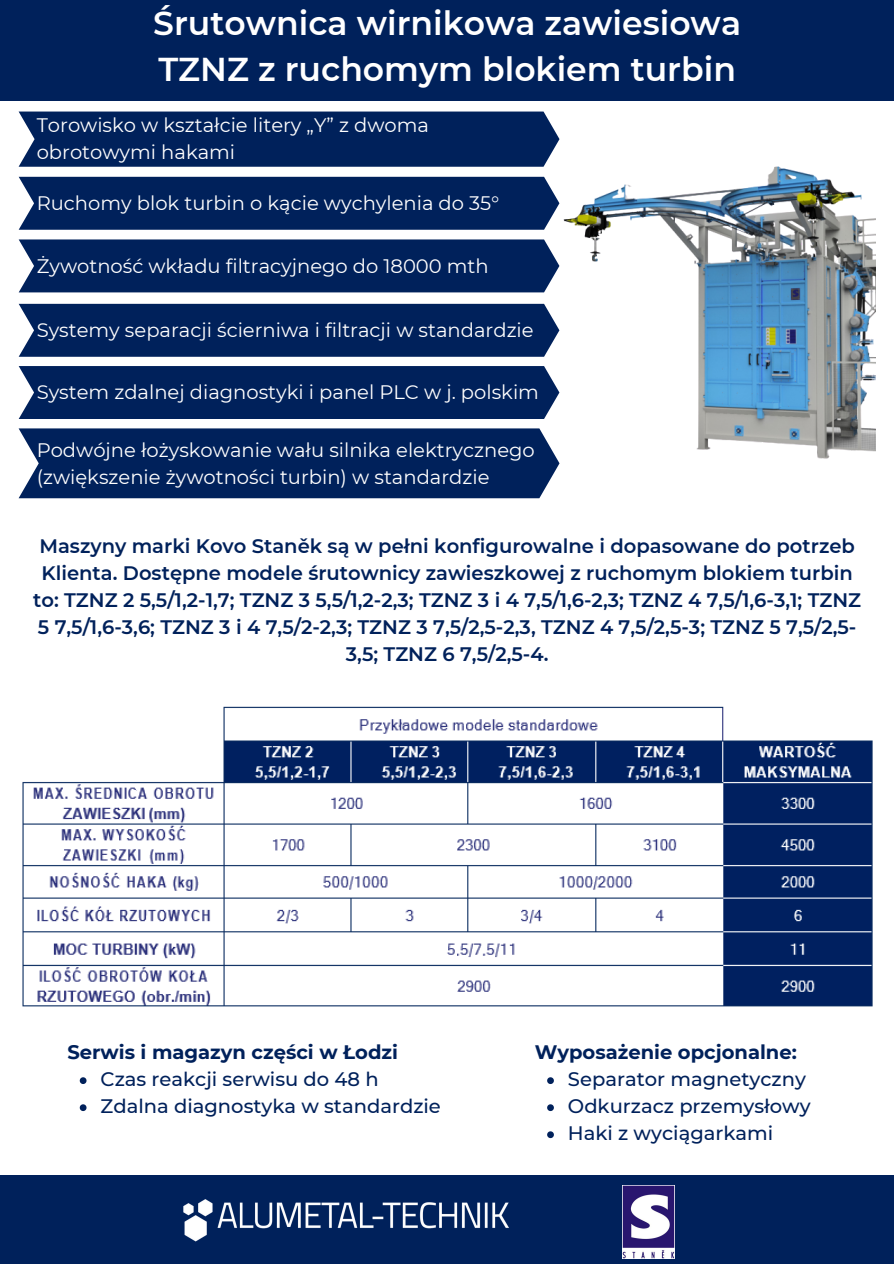
<style>
.page{position:relative;width:894px;height:1264px;background:#fff}
.page>*{position:absolute;margin:0;border:0;box-sizing:border-box;transform-origin:0 0}
.t1{font:600 33px/46.2px "Montserrat";color:#fff}
.t2{font:19.5px "Montserrat";color:#fff}
.t3{font:600 19.5px/27px "Montserrat";color:#00215b;text-align:center}
.t4{font:500 19.5px "Montserrat";color:#00215b}
.t5{font:700 19.5px "Montserrat";color:#00215b}
</style>
<div class="page">
<div style="left:0;top:0;width:893px;height:100px;background:#00215b"></div>
<img style="left:559px;top:166px;width:315px;height:298px">
<div style="left:19px;top:239px;width:540px;height:53px;background:#00215b"></div>
<div style="left:19px;top:428px;width:540px;height:70px;background:#00215b"></div>
<div style="left:19px;top:111px;width:540px;height:56px;background:#00215b"></div>
<div style="left:19px;top:177px;width:540px;height:53px;background:#00215b"></div>
<div style="left:19px;top:304px;width:540px;height:53px;background:#00215b"></div>
<div style="left:19px;top:366px;width:540px;height:53px;background:#00215b"></div>
<div style="left:0;top:1175px;width:893px;height:88px;background:#00215b"></div>
<img style="left:622px;top:1185px;width:52px;height:73px">
<img style="left:183px;top:1199px;width:326px;height:43px">
<img style="left:22px;top:706px;width:851px;height:301px">
<svg style="left:80px;top:1077px;width:6px;height:6px"></svg>
<svg style="left:80px;top:1104px;width:6px;height:7px"></svg>
<svg style="left:547px;top:1077px;width:6px;height:6px"></svg>
<svg style="left:547px;top:1104px;width:6px;height:7px"></svg>
<svg style="left:547px;top:1131px;width:6px;height:7px"></svg>
<p class="t1" style="left:153px;top:0;width:589px">Śrutownica wirnikowa zawiesiowa<br>TZNZ z ruchomym blokiem turbin</p>
<p class="t2" style="left:37px;top:113px;width:394px">Torowisko w kształcie litery „Y” z dwoma</p>
<p class="t2" style="left:37px;top:140px;width:200px">obrotowymi hakami</p>
<p class="t2" style="left:37px;top:191px;width:464px">Ruchomy blok turbin o kącie wychylenia do 35°</p>
<p class="t2" style="left:37px;top:254px;width:453px">Żywotność wkładu filtracyjnego do 18000 mth</p>
<p class="t2" style="left:37px;top:318px;width:498px">Systemy separacji ścierniwa i filtracji w standardzie</p>
<p class="t2" style="left:37px;top:380px;width:503px">System zdalnej diagnostyki i panel PLC w j. polskim</p>
<p class="t2" style="left:37px;top:438px;width:499px">Podwójne łożyskowanie wału silnika elektrycznego</p>
<p class="t2" style="left:37px;top:465px;width:454px">(zwiększenie żywotności turbin) w standardzie</p>
<p class="t3" style="left:33px;top:532px;width:829px">Maszyny marki Kovo Staněk są w pełni konfigurowalne i dopasowane do potrzeb Klienta. Dostępne modele śrutownicy zawieszkowej z ruchomym blokiem turbin to: TZNZ 2 5,5/1,2-1,7; TZNZ 3 5,5/1,2-2,3; TZNZ 3 i 4 7,5/1,6-2,3; TZNZ 4 7,5/1,6-3,1; TZNZ 5 7,5/1,6-3,6; TZNZ 3 i 4 7,5/2-2,3; TZNZ 3 7,5/2,5-2,3, TZNZ 4 7,5/2,5-3; TZNZ 5 7,5/2,5- 3,5; TZNZ 6 7,5/2,5-4.</p>
<p class="t5" style="left:67px;top:1040px;width:332px">Serwis i magazyn części w Łodzi</p>
<p class="t4" style="left:100px;top:1067px;width:279px">Czas reakcji serwisu do 48 h</p>
<p class="t4" style="left:100px;top:1094px;width:342px">Zdalna diagnostyka w standardzie</p>
<p class="t5" style="left:534px;top:1040px;width:263px">Wyposażenie opcjonalne:</p>
<p class="t4" style="left:567px;top:1067px;width:239px">Separator magnetyczny</p>
<p class="t4" style="left:567px;top:1094px;width:244px">Odkurzacz przemysłowy</p>
<p class="t4" style="left:567px;top:1121px;width:207px">Haki z wyciągarkami</p>
</div>
